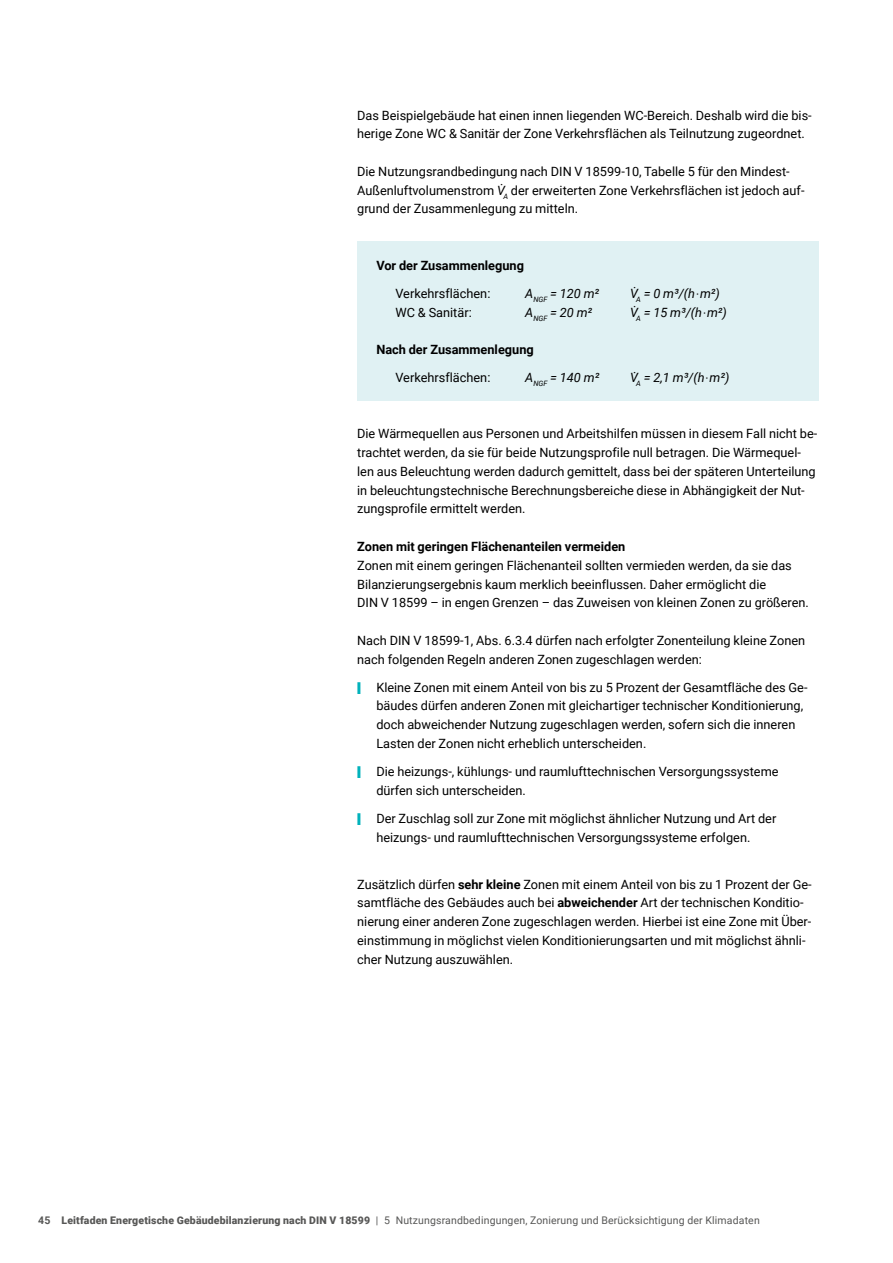
<style>
.page{position:relative;width:893px;height:1263px;background:#fff}
.page>*{position:absolute;margin:0;border:0;box-sizing:border-box;transform-origin:0 0}
.P_Copy_P_Copy{font:12.75px/18.8px "Roboto";color:#000}
.P_Copy_Kasten_Copy_P_Copy_Kasten{font:italic 12.75px "Roboto";color:#000}
.P_Copy_Kasten_Copy_P_Copy_Kasten-2{font:12.75px "Roboto";color:#000}
.P_Copy_P_Zwischenueberschrift_klein{font:700 12.75px "Roboto";color:#000}
.P_Copy_Kasten_Copy_P_Copy_Kasten-3{font:700 12.75px "Roboto";color:#000}
.P_Copy_Kasten_Copy_P_Kasten_Zeile1{font:700 12.75px "Roboto";color:#000}
.t1{font:10.5px "Roboto";letter-spacing:.015em;color:#575756}
.s1{font-style:italic}
.s2{font-style:normal}
.s3{font-family:"Arial";font-size:25.5px;color:#00b2bb}
.s4{font-weight:700}
.s5{font-weight:900}
</style>
<div class="page">
<div style="left:357px;top:241px;width:462px;height:51px;background:#e0f1f3"></div>
<div style="left:357px;top:288px;width:462px;height:47px;background:#e0f1f3"></div>
<div style="left:357px;top:326px;width:462px;height:47px;background:#e0f1f3"></div>
<div style="left:357px;top:354px;width:462px;height:47px;background:#e0f1f3"></div>
<p class="P_Copy_P_Copy" style="left:357px;top:105px;width:456px">Das Beispielgebäude hat einen innen liegenden WC-Bereich. Deshalb wird die bis&shy;herige Zone WC &amp; Sanitär der Zone Verkehrsflächen als Teilnutzung zugeordnet.</p>
<p class="P_Copy_P_Copy" style="left:357px;top:162px;width:449px">Die Nutzungsrandbedingung nach DIN V 18599-10, Tabelle 5 für den Mindest-<br>Außenluftvolumenstrom <span class="s1">V</span>˙<sub>A</sub> der erweiterten Zone Verkehrsflächen ist jedoch auf&shy;grund der Zusammenlegung zu mitteln.</p>
<p class="P_Copy_Kasten_Copy_P_Kasten_Zeile1" style="left:376px;top:256px;width:149px">Vor der Zusammenlegung</p>
<p class="P_Copy_Kasten_Copy_P_Copy_Kasten-2" style="left:395px;top:284px;width:96px">Verkehrsflächen:</p>
<p class="P_Copy_Kasten_Copy_P_Copy_Kasten" style="left:525px;top:284px;width:76px">A<sub>NGF</sub> = 120 m²</p>
<p class="P_Copy_Kasten_Copy_P_Copy_Kasten" style="left:630px;top:284px;width:91px">V<span class="s2">˙</span><sub>A</sub> = 0 m³/(h‧m²)</p>
<p class="P_Copy_Kasten_Copy_P_Copy_Kasten-2" style="left:395px;top:303px;width:78px">WC &amp; Sanitär:</p>
<p class="P_Copy_Kasten_Copy_P_Copy_Kasten" style="left:525px;top:303px;width:68px">A<sub>NGF</sub> = 20 m²</p>
<p class="P_Copy_Kasten_Copy_P_Copy_Kasten" style="left:630px;top:303px;width:98px">V<span class="s2">˙</span><sub>A</sub> = 15 m³/(h‧m²)</p>
<p class="P_Copy_Kasten_Copy_P_Copy_Kasten-3" style="left:376px;top:341px;width:159px">Nach der Zusammenlegung</p>
<p class="P_Copy_Kasten_Copy_P_Copy_Kasten-2" style="left:395px;top:369px;width:96px">Verkehrsflächen:</p>
<p class="P_Copy_Kasten_Copy_P_Copy_Kasten" style="left:525px;top:369px;width:76px">A<sub>NGF</sub> = 140 m²</p>
<p class="P_Copy_Kasten_Copy_P_Copy_Kasten" style="left:630px;top:369px;width:101px">V<span class="s2">˙</span><sub>A</sub> = 2,1 m³/(h‧m²)</p>
<p class="P_Copy_P_Copy" style="left:357px;top:424px;width:462px">Die Wärmequellen aus Personen und Arbeitshilfen müssen in diesem Fall nicht be&shy;trachtet werden, da sie für beide Nutzungsprofile null betragen. Die Wärmequel&shy;len aus Beleuchtung werden dadurch gemittelt, dass bei der späteren Unterteilung in beleuchtungstechnische Berechnungsbereiche diese in Abhängigkeit der Nut&shy;zungsprofile ermittelt werden.</p>
<p class="P_Copy_P_Zwischenueberschrift_klein" style="left:357px;top:537px;width:270px">Zonen mit geringen Flächenanteilen vermeiden</p>
<p class="P_Copy_P_Copy" style="left:357px;top:555px;width:453px">Zonen mit einem geringen Flächenanteil sollten vermieden werden, da sie das<br>Bilanzierungsergebnis kaum merklich beeinflussen. Daher ermöglicht die<br>DIN V 18599 – in engen Grenzen – das Zuweisen von kleinen Zonen zu größeren.</p>
<p class="P_Copy_P_Copy" style="left:357px;top:630px;width:449px">Nach DIN V 18599-1, Abs. 6.3.4 dürfen nach erfolgter Zonenteilung kleine Zonen nach folgenden Regeln anderen Zonen zugeschlagen werden:</p>
<p class="P_Copy_P_Copy" style="left:376px;top:677px;width:433px;text-indent:-19px"><span class="s3">■</span> Kleine Zonen mit einem Anteil von bis zu 5 Prozent der Gesamtfläche des Ge&shy;bäudes dürfen anderen Zonen mit gleichartiger technischer Konditionierung, doch abweichender Nutzung zugeschlagen werden, sofern sich die inneren Lasten der Zonen nicht erheblich unterscheiden.</p>
<p class="P_Copy_P_Copy" style="left:376px;top:762px;width:404px;text-indent:-19px"><span class="s3">■</span> Die heizungs-, kühlungs- und raumlufttechnischen Versorgungssysteme dürfen sich unterscheiden.</p>
<p class="P_Copy_P_Copy" style="left:357px;top:808px;width:421px;text-align:center"><span class="s3">■</span> Der Zuschlag soll zur Zone mit möglichst ähnlicher Nutzung und Art der heizungs- und raumlufttechnischen Versorgungssysteme erfolgen.</p>
<p class="P_Copy_P_Copy" style="left:357px;top:874px;width:456px">Zusätzlich dürfen <span class="s4">sehr kleine</span> Zonen mit einem Anteil von bis zu 1 Prozent der Ge&shy;samtfläche des Gebäudes auch bei <span class="s4">abweichender</span> Art der technischen Konditio&shy;nierung einer anderen Zone zugeschlagen werden. Hierbei ist eine Zone mit Über&shy;einstimmung in möglichst vielen Konditionierungsarten und mit möglichst ähnli&shy;cher Nutzung auszuwählen.</p>
<p class="t1" style="left:38px;top:1213px;width:723px"><span class="s4">45</span> <span class="s5">Leitfaden Energetische Gebäudebilanzierung nach DIN V 18599</span> | 5 Nutzungsrandbedingungen, Zonierung und Berücksichtigung der Klimadaten</p>
</div>
